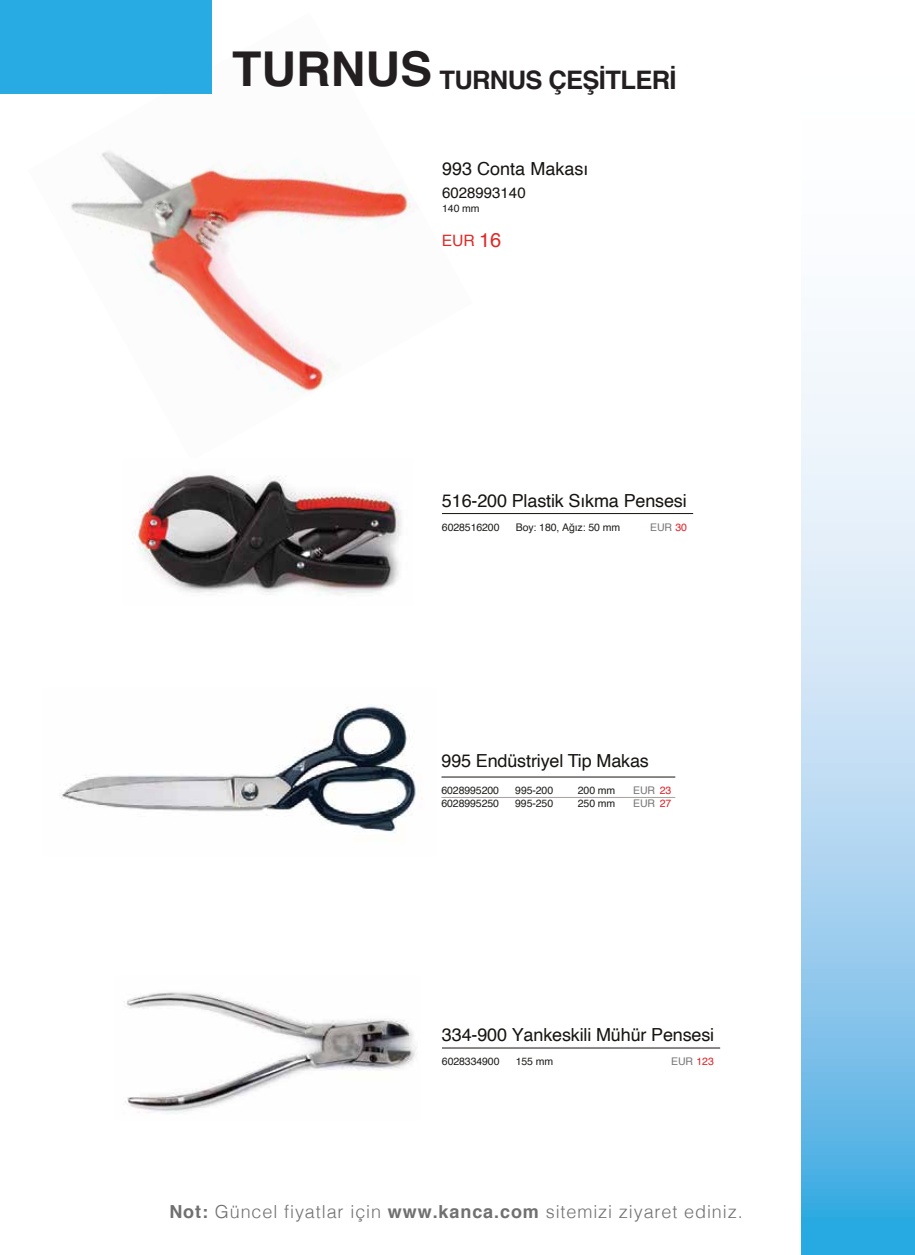
<style>
.page{position:relative;width:915px;height:1255px;background:#fff}
.page>*{position:absolute;margin:0;border:0;box-sizing:border-box;transform-origin:0 0}
.t1{font:700 25.5px "Helvetica";letter-spacing:-.025em;color:#231f20}
.t2{font:18px "Helvetica";letter-spacing:-.01em;color:#161410}
.t3{font:300 18px "Helvetica";letter-spacing:.05em;color:#707070}
.t4{font:18px "Helvetica";color:#161412}
.t5{font:15.6px "Helvetica";color:#dd2a27}
.t6{font:15px "Helvetica";color:#161412}
.t7{font:10.5px/12.6px "Helvetica";letter-spacing:-.01em;color:#1d1d1b}
.t8{font:10.5px/12.6px "Helvetica";letter-spacing:-.01em;color:#767374}
.s1{font-size:48px}
.s2{font-size:19.95px}
.s3{color:#e21f26}
.s4{font-weight:700}
</style>
<div class="page">
<img style="left:71px;top:12px;width:342px;height:385px">
<img style="left:59px;top:706px;width:363px;height:127px">
<hr style="left:441px;top:776px;width:234px;height:1px;background:#161410">
<hr style="left:441px;top:797px;width:234px;height:1px;background:#a4a09f">
<hr style="left:442px;top:513px;width:251px;height:1px;background:#161410">
<hr style="left:442px;top:1047px;width:278px;height:1px;background:#161410">
<img style="left:135px;top:475px;width:266px;height:121px">
<img style="left:125px;top:992px;width:291px;height:122px">
<svg style="left:801px;top:338px;width:113px;height:916px;background:#add7f1"></svg>
<div style="left:0;top:0;width:211px;height:94px;background:#28aae2"></div>
<h1 class="t1" style="left:232px;top:60px;width:446px"><span class="s1">TURNUS</span> TURNUS ÇEŞİTLERİ</h1>
<h2 class="t4" style="left:442px;top:155px;width:148px">993 Conta Makası</h2>
<h3 class="t6" style="left:442px;top:181px;width:85px">6028993140</h3>
<p class="t7" style="left:442px;top:202px;width:39px">140 mm</p>
<h3 class="t5" style="left:441px;top:229px;width:61px">EUR <span class="s2">16</span></h3>
<h2 class="t2" style="left:442px;top:486px;width:246px">516-200 Plastik Sıkma Pensesi</h2>
<p class="t7" style="left:442px;top:521px;width:59px">6028516200</p>
<p class="t7" style="left:515px;top:521px;width:106px">Boy: 180, Ağız: 50 mm</p>
<p class="t8" style="left:650px;top:521px;width:38px">EUR <span class="s3">30</span></p>
<h2 class="t2" style="left:441px;top:747px;width:209px">995 Endüstriyel Tip Makas</h2>
<p class="t7" style="left:441px;top:784px;width:59px">6028995200<br>6028995250</p>
<p class="t7" style="left:515px;top:784px;width:39px">995-200<br>995-250</p>
<p class="t7" style="left:577px;top:784px;width:39px">200 mm<br>250 mm</p>
<p class="t8" style="left:633px;top:784px;width:40px">EUR <span class="s3">23<br></span>EUR <span class="s3">27</span></p>
<h2 class="t2" style="left:442px;top:1021px;width:274px">334-900 Yankeskili Mühür Pensesi</h2>
<p class="t7" style="left:442px;top:1055px;width:59px">6028334900</p>
<p class="t7" style="left:515px;top:1055px;width:39px">155 mm</p>
<p class="t8" style="left:671px;top:1055px;width:44px">EUR <span class="s3">123</span></p>
<h2 class="t3" style="left:169px;top:1196px;width:574px"><span class="s4">Not:</span> Güncel fiyatlar için <span class="s4">www.kanca.com</span> sitemizi ziyaret ediniz.</h2>
</div>
